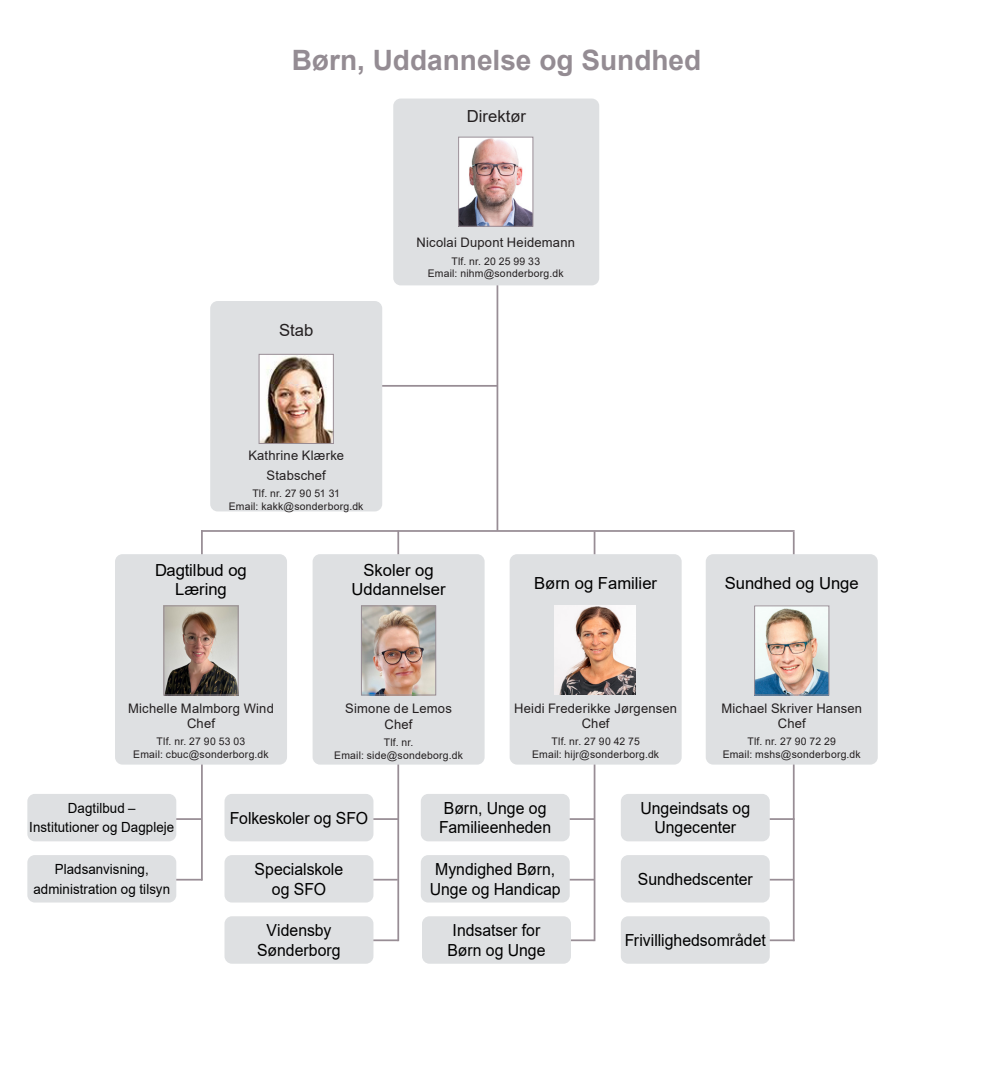
<style>
.page{position:relative;width:993px;height:1092px;background:#fff}
.page>*{position:absolute;margin:0;border:0;box-sizing:border-box;transform-origin:0 0}
.Direktør{font:700 28px "Arial";color:#948c93}
.Afdeling{font:16.62px/19.2px "Arial";color:#000;text-align:center;scale:.95 1}
.Forvaltning{font:16.62px/19.2px "Arial";color:#000;text-align:center}
.Område{font:16.62px "Arial";color:#231f20}
.Afdeling-2{font:14px/19.2px "Arial";letter-spacing:.005em;color:#000;text-align:center;scale:.95 1}
.Navn_med_stilling{font:13.12px/14.9px "Arial";letter-spacing:.015em;color:#231f20;text-align:center}
.Navn{font:13.12px "Arial";letter-spacing:.015em;color:#231f20}
.Telefonnr_og_email{font:10.5px "Arial";letter-spacing:.02em;color:#231f20}
</style>
<div class="page">
<hr style="left:562px;top:939px;width:32px;height:2px;background:#988d95">
<hr style="left:293px;top:385px;width:204px;height:1px;background:#988d95">
<hr style="left:496px;top:136px;width:2px;height:394px;background:#988d95">
<hr style="left:593px;top:531px;width:2px;height:410px;background:#988d95">
<hr style="left:201px;top:530px;width:2px;height:350px;background:#988d95">
<hr style="left:397px;top:530px;width:2px;height:411px;background:#988d95">
<hr style="left:792px;top:532px;width:2px;height:409px;background:#988d95">
<div style="left:393px;top:98px;width:206px;height:187px;background:#dee0e2;border-radius:7px"></div>
<img style="left:460px;top:139px;width:71px;height:86px">
<div style="left:458px;top:137px;width:75px;height:90px;border:1px solid #988d95"></div>
<div style="left:210px;top:301px;width:172px;height:210px;background:#dee0e2;border-radius:7px"></div>
<div style="left:115px;top:554px;width:172px;height:210px;background:#dee0e2;border-radius:7px"></div>
<img style="left:165px;top:607px;width:71px;height:86px">
<div style="left:163px;top:605px;width:75px;height:90px;border:1px solid #988d95"></div>
<div style="left:509px;top:554px;width:172px;height:210px;background:#dee0e2;border-radius:7px"></div>
<div style="left:705px;top:554px;width:172px;height:210px;background:#dee0e2;border-radius:7px"></div>
<img style="left:756px;top:607px;width:71px;height:86px">
<div style="left:754px;top:605px;width:75px;height:90px;border:1px solid #988d95"></div>
<div style="left:312px;top:554px;width:172px;height:210px;background:#dee0e2;border-radius:7px"></div>
<img style="left:363px;top:607px;width:71px;height:86px">
<div style="left:361px;top:605px;width:75px;height:90px;border:1px solid #988d95"></div>
<hr style="left:171px;top:878px;width:31px;height:2px;background:#988d95">
<hr style="left:169px;top:818px;width:32px;height:1px;background:#988d95">
<div style="left:27px;top:855px;width:149px;height:47px;background:#dee0e2;border-radius:7px"></div>
<div style="left:27px;top:793px;width:149px;height:48px;background:#dee0e2;border-radius:7px"></div>
<hr style="left:366px;top:939px;width:32px;height:2px;background:#988d95">
<hr style="left:366px;top:878px;width:31px;height:2px;background:#988d95">
<hr style="left:366px;top:818px;width:32px;height:1px;background:#988d95">
<div style="left:224px;top:855px;width:149px;height:47px;background:#dee0e2;border-radius:7px"></div>
<div style="left:224px;top:793px;width:149px;height:48px;background:#dee0e2;border-radius:7px"></div>
<div style="left:224px;top:916px;width:149px;height:47px;background:#dee0e2;border-radius:7px"></div>
<hr style="left:762px;top:939px;width:32px;height:2px;background:#988d95">
<hr style="left:762px;top:878px;width:31px;height:2px;background:#988d95">
<hr style="left:762px;top:818px;width:32px;height:1px;background:#988d95">
<div style="left:620px;top:855px;width:149px;height:47px;background:#dee0e2;border-radius:7px"></div>
<div style="left:620px;top:793px;width:149px;height:48px;background:#dee0e2;border-radius:7px"></div>
<div style="left:620px;top:916px;width:149px;height:47px;background:#dee0e2;border-radius:7px"></div>
<hr style="left:562px;top:878px;width:32px;height:2px;background:#988d95">
<hr style="left:562px;top:818px;width:32px;height:1px;background:#988d95">
<div style="left:420px;top:855px;width:149px;height:47px;background:#dee0e2;border-radius:7px"></div>
<div style="left:420px;top:793px;width:149px;height:48px;background:#dee0e2;border-radius:7px"></div>
<div style="left:422px;top:916px;width:148px;height:47px;background:#dee0e2;border-radius:7px"></div>
<hr style="left:201px;top:530px;width:593px;height:2px;background:#988d95">
<img style="left:260px;top:356px;width:72px;height:86px">
<div style="left:258px;top:354px;width:76px;height:90px;border:1px solid #988d95"></div>
<img style="left:554px;top:605px;width:81px;height:89px">
<p class="Direktør" style="left:292px;top:40px;width:411px">Børn, Uddannelse og Sundhed</p>
<p class="Område" style="left:467px;top:104px;width:61px">Direktør</p>
<p class="Område" style="left:279px;top:318px;width:36px">Stab</p>
<p class="Navn_med_stilling" style="left:248px;top:447px;width:97px">Kathrine Klærke</p>
<p class="Navn_med_stilling" style="left:266px;top:467px;width:61px">Stabschef</p>
<p class="Telefonnr_og_email" style="left:252px;top:486px;width:89px">Tlf. nr. 27 90 51 31</p>
<p class="Telefonnr_og_email" style="left:229px;top:499px;width:136px">Email: kakk@sonderborg.dk</p>
<p class="Navn" style="left:416px;top:233px;width:160px">Nicolai Dupont Heidemann</p>
<p class="Telefonnr_og_email" style="left:451px;top:253px;width:90px">Tlf. nr. 20 25 99 33</p>
<p class="Telefonnr_og_email" style="left:428px;top:266px;width:137px">Email: nihm@sonderborg.dk</p>
<p class="Forvaltning" style="left:155px;top:560px;width:93px">Dagtilbud og<br>Læring</p>
<p class="Navn_med_stilling" style="left:128px;top:700px;width:147px">Michelle Malmborg Wind</p>
<p class="Navn_med_stilling" style="left:187px;top:715px;width:29px">Chef</p>
<p class="Telefonnr_og_email" style="left:156px;top:734px;width:90px">Tlf. nr. 27 90 53 03</p>
<p class="Telefonnr_og_email" style="left:133px;top:747px;width:137px">Email: cbuc@sonderborg.dk</p>
<p class="Forvaltning" style="left:363px;top:560px;width:72px">Skoler og</p>
<p class="Forvaltning" style="left:351px;top:579px;width:96px">Uddannelser</p>
<p class="Navn_med_stilling" style="left:345px;top:700px;width:108px">Simone de Lemos</p>
<p class="Navn_med_stilling" style="left:384px;top:716px;width:29px">Chef</p>
<p class="Telefonnr_og_email" style="left:383px;top:735px;width:31px">Tlf. nr.</p>
<p class="Telefonnr_og_email" style="left:334px;top:748px;width:130px">Email: side@sondeborg.dk</p>
<p class="Forvaltning" style="left:534px;top:573px;width:124px">Børn og Familier</p>
<p class="Navn_med_stilling" style="left:514px;top:700px;width:164px">Heidi Frederikke Jørgensen<br>Chef</p>
<p class="Telefonnr_og_email" style="left:551px;top:734px;width:90px">Tlf. nr. 27 90 42 75</p>
<p class="Telefonnr_og_email" style="left:532px;top:747px;width:128px">Email: hijr@sonderborg.dk</p>
<p class="Forvaltning" style="left:724px;top:573px;width:136px">Sundhed og Unge</p>
<p class="Navn_med_stilling" style="left:721px;top:700px;width:142px">Michael Skriver Hansen</p>
<p class="Navn_med_stilling" style="left:777px;top:715px;width:29px">Chef</p>
<p class="Telefonnr_og_email" style="left:747px;top:734px;width:90px">Tlf. nr. 27 90 72 29</p>
<p class="Telefonnr_og_email" style="left:722px;top:747px;width:139px">Email: mshs@sonderborg.dk</p>
<p class="Afdeling-2" style="left:29px;top:798px;width:154px">Dagtilbud –<br>Institutioner og Dagpleje</p>
<p class="Afdeling-2" style="left:33px;top:859px;width:145px">Pladsanvisning, administration og tilsyn</p>
<p class="Afdeling" style="left:230px;top:808px;width:147px">Folkeskoler og SFO</p>
<p class="Afdeling" style="left:254px;top:859px;width:95px">Specialskole og SFO</p>
<p class="Afdeling" style="left:257px;top:920px;width:89px">Vidensby<br>Sønderborg</p>
<p class="Afdeling" style="left:439px;top:798px;width:119px;text-align:left">Børn, Unge og<br>Familieenheden</p>
<p class="Afdeling" style="left:429px;top:859px;width:139px">Myndighed Børn,<br>Unge og Handicap</p>
<p class="Afdeling" style="left:447px;top:920px;width:105px">Indsatser for<br>Børn og Unge</p>
<p class="Afdeling" style="left:640px;top:798px;width:117px">Ungeindsats og<br>Ungecenter</p>
<p class="Afdeling" style="left:637px;top:869px;width:122px">Sundhedscenter</p>
<p class="Afdeling" style="left:624px;top:930px;width:150px">Frivillighedsområdet</p>
</div>
